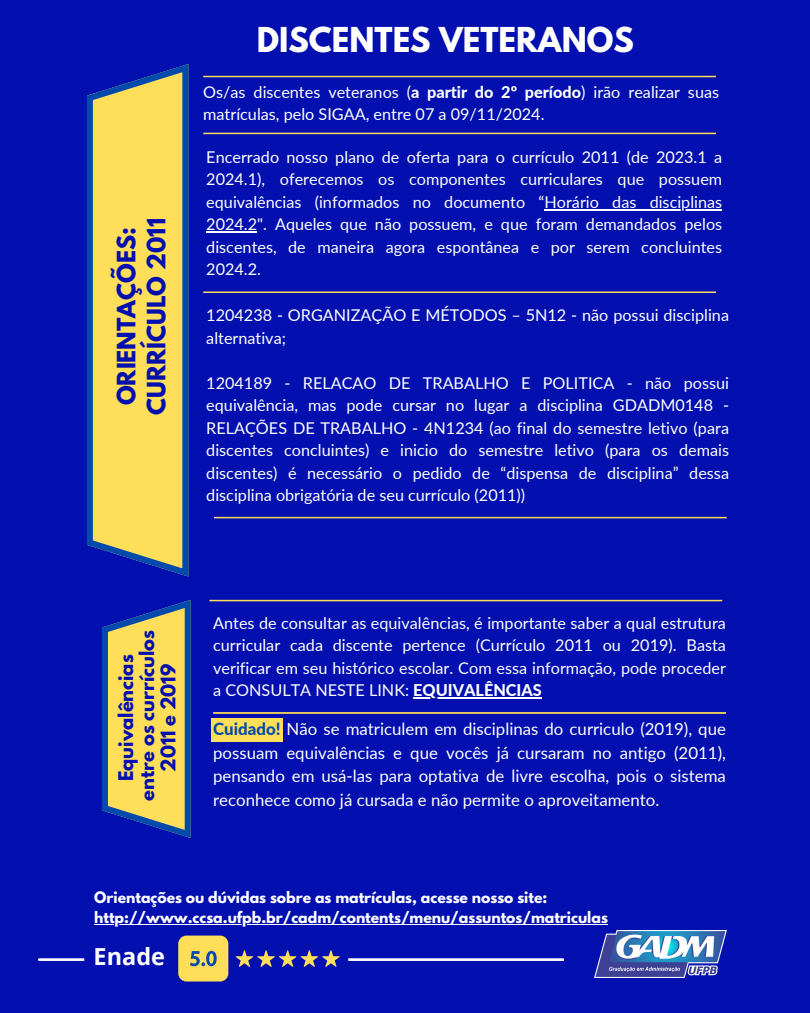
<style>
.page{position:relative;width:810px;height:1013px;background:#fff}
.page>*{position:absolute;margin:0;border:0;box-sizing:border-box;transform-origin:0 0}
.t1{font:700 30.4px "League Spartan";color:#fff}
.t2{font:700 23.5px "Open Sans";color:#fff}
.t3{font:700 22.4px/30px "League Spartan";color:#030faf;text-align:center}
.t4{font:700 17.9px/21.2px "League Spartan";color:#030faf;text-align:center}
.t5{font:16.8px/23.5px "Lato";color:#fff;text-align:justify}
.t6{font:16.2px/22.5px "Lato";color:#fff;text-align:justify}
.t7{font:700 14px "League Spartan";color:#fff}
.s1{font-weight:800}
.s2{font-weight:800;color:#004aad}
</style>
<div class="page">
<div style="left:0;top:0;width:810px;height:1012px;background:#030faf"></div>
<img style="left:594px;top:930px;width:132px;height:47px">
<svg style="left:87px;top:64px;width:101px;height:512px;background:#cebe69"></svg>
<svg style="left:102px;top:600px;width:89px;height:238px;background:#b8ad70"></svg>
<hr style="left:213px;top:712px;width:513px;height:1px;background:#ffde59">
<div style="left:211px;top:718px;width:72px;height:23px;background:#ffde59"></div>
<hr style="left:413px;top:697px;width:129px;height:1px;background:#fff">
<hr style="left:209px;top:600px;width:513px;height:1px;background:#ffde59">
<hr style="left:39px;top:958px;width:524px;height:2px;background:#fff">
<div style="left:168px;top:942px;width:180px;height:32px;background:#030faf;border-radius:8px"></div>
<div style="left:178px;top:935px;width:50px;height:46px;background:#ffde59;border-radius:8px"></div>
<svg style="left:236px;top:950px;width:104px;height:17px"></svg>
<svg style="left:190px;top:950px;width:27px;height:16px"></svg>
<div style="left:84px;top:935px;width:90px;height:42px;background:#030faf;border-radius:10px"></div>
<hr style="left:203px;top:76px;width:513px;height:1px;background:#ffde59">
<hr style="left:214px;top:517px;width:513px;height:1px;background:#ffde59">
<hr style="left:203px;top:133px;width:513px;height:1px;background:#ffde59">
<hr style="left:203px;top:291px;width:513px;height:2px;background:#ffde59">
<hr style="left:544px;top:209px;width:178px;height:1px;background:#fff">
<hr style="left:206px;top:231px;width:51px;height:2px;background:#fff">
<hr style="left:94px;top:923px;width:514px;height:1px;background:#fff">
<h1 class="t1" style="left:257px;top:25px;width:379px">DISCENTES VETERANOS</h1>
<h2 class="t3" style="left:114px;top:414px;width:198px;rotate:-90deg">ORIENTAÇÕES:<br>CURRÍCULO 2011</h2>
<p class="t6" style="left:203px;top:80px;width:517px">Os/as discentes veteranos (<span class="s1">a partir do 2º período</span>) irão realizar suas matrículas, pelo SIGAA, entre 07 a 09/11/2024.</p>
<h5 class="t6" style="left:206px;top:145px;width:517px">Encerrado nosso plano de oferta para o currículo 2011 (de 2023.1 a 2024.1), oferecemos os componentes curriculares que possuem equivalências (informados no documento “Horário das disciplinas</h5>
<h5 class="t6" style="left:206px;top:212px;width:517px">2024.2". Aqueles que não possuem, e que foram demandados pelos discentes, de maneira agora espontânea e por serem concluintes 2024.2.</h5>
<p class="t6" style="left:206px;top:304px;width:524px">1204238 - ORGANIZAÇÃO E MÉTODOS – 5N12 - não possui disciplina alternativa;</p>
<p class="t6" style="left:206px;top:371px;width:524px">1204189 - RELACAO DE TRABALHO E POLITICA - não possui equivalência, mas pode cursar no lugar a disciplina GDADM0148 - RELAÇÕES DE TRABALHO - 4N1234 (ao final do semestre letivo (para discentes concluintes) e inicio do semestre letivo (para os demais discentes) é necessário o pedido de “dispensa de disciplina” dessa disciplina obrigatória de seu currículo (2011))</p>
<h5 class="t4" style="left:118px;top:800px;width:172px;rotate:-90deg">Equivalências entre os currículos<br>2011 e 2019</h5>
<h5 class="t6" style="left:213px;top:611px;width:514px">Antes de consultar as equivalências, é importante saber a qual estrutura curricular cada discente pertence (Currículo 2011 ou 2019). Basta verificar em seu histórico escolar. Com essa informação, pode proceder a CONSULTA NESTE LINK: <span class="s1">EQUIVALÊNCIAS</span></h5>
<h5 class="t5" style="left:213px;top:717px;width:514px"><span class="s2">Cuidado!</span> Não se matriculem em disciplinas do curriculo (2019), que possuam equivalências e que vocês já cursaram no antigo (2011), pensando em usá-las para optativa de livre escolha, pois o sistema reconhece como já cursada e não permite o aproveitamento.</h5>
<p class="t7" style="left:94px;top:890px;width:455px">Orientações ou dúvidas sobre as matrículas, acesse nosso site:</p>
<p class="t7" style="left:94px;top:910px;width:515px">http://www.ccsa.ufpb.br/cadm/contents/menu/assuntos/matriculas</p>
<h3 class="t2" style="left:94px;top:940px;width:73px">Enade</h3>
</div>
